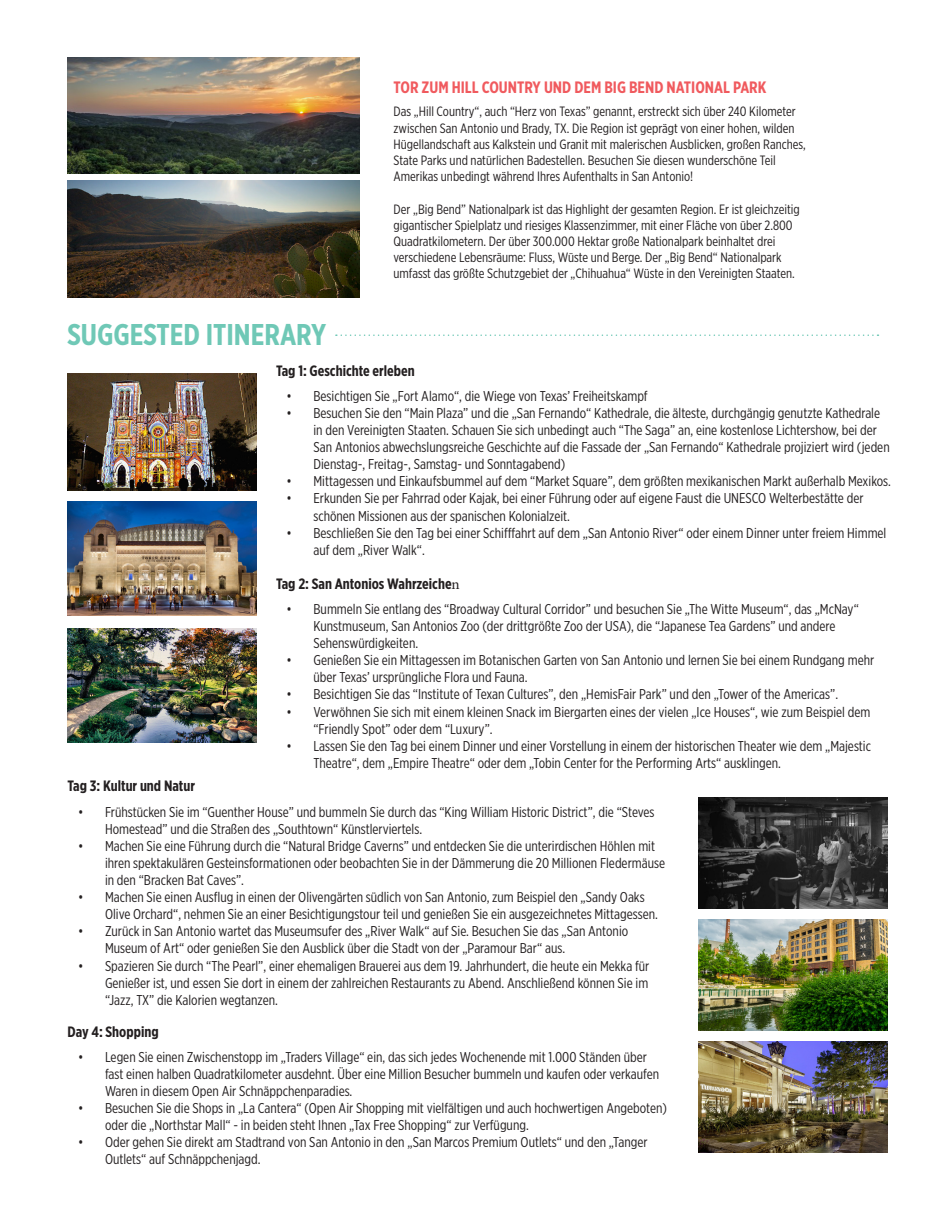
<style>
.page{position:relative;width:945px;height:1215px;background:#fff}
.page>*{position:absolute;margin:0;border:0;box-sizing:border-box;transform-origin:0 0}
.t1{font:700 30px "Gotham X Narrow";color:#6fc8b6}
.t2{font:700 16.5px "Gotham X Narrow";color:#f05a5e}
.t3{font:700 15px "Gotham X Narrow";color:#231f20}
.t4{font:14.25px/17.1px "Gotham X Narrow";color:#231f20}
.t5{font:13.5px/16.2px "Gotham X Narrow";color:#231f20}
.s1{font-family:"Minion Pro";font-weight:400}
</style>
<div class="page">
<img style="left:68px;top:57px;width:291px;height:117px">
<img style="left:68px;top:181px;width:291px;height:116px">
<img style="left:68px;top:502px;width:188px;height:113px">
<img style="left:68px;top:373px;width:188px;height:117px">
<img style="left:698px;top:798px;width:189px;height:111px">
<img style="left:698px;top:1042px;width:189px;height:111px">
<img style="left:68px;top:629px;width:188px;height:113px">
<img style="left:698px;top:920px;width:189px;height:111px">
<svg style="left:336px;top:334px;width:543px;height:2px"></svg>
<p class="t2" style="left:394px;top:77px;width:374px">TOR ZUM HILL COUNTRY UND DEM BIG BEND NATIONAL PARK</p>
<p class="t5" style="left:394px;top:103px;width:414px">Das „Hill Country“, auch “Herz von Texas” genannt, erstreckt sich über 240 Kilometer zwischen San Antonio und Brady, TX. Die Region ist geprägt von einer hohen, wilden Hügellandschaft aus Kalkstein und Granit mit malerischen Ausblicken, großen Ranches, State Parks und natürlichen Badestellen. Besuchen Sie diesen wunderschöne Teil Amerikas unbedingt während Ihres Aufenthalts in San Antonio!</p>
<p class="t5" style="left:394px;top:201px;width:408px">Der „Big Bend” Nationalpark ist das Highlight der gesamten Region. Er ist gleichzeitig gigantischer Spielplatz und riesiges Klassenzimmer, mit einer Fläche von über 2.800<br>Quadratkilometern. Der über 300.000 Hektar große Nationalpark beinhaltet drei verschiedene Lebensräume: Fluss, Wüste und Berge. Der „Big Bend“ Nationalpark umfasst das größte Schutzgebiet der „Chihuahua“ Wüste in den Vereinigten Staaten.</p>
<p class="t1" style="left:68px;top:316px;width:260px">SUGGESTED ITINERARY</p>
<p class="t3" style="left:276px;top:361px;width:140px">Tag 1: Geschichte erleben</p>
<p class="t4" style="left:286px;top:387px;width:363px">• Besichtigen Sie „Fort Alamo“, die Wiege von Texas’ Freiheitskampf</p>
<p class="t4" style="left:314px;top:404px;width:578px;text-indent:-27px">• Besuchen Sie den “Main Plaza” und die „San Fernando“ Kathedrale, die älteste, durchgängig genutzte Kathedrale in den Vereinigten Staaten. Schauen Sie sich unbedingt auch “The Saga” an, eine kostenlose Lichtershow, bei der San Antonios abwechslungsreiche Geschichte auf die Fassade der „San Fernando“ Kathedrale projiziert wird (jeden Dienstag-, Freitag-, Samstag- und Sonntagabend)</p>
<p class="t4" style="left:286px;top:473px;width:606px">• Mittagessen und Einkaufsbummel auf dem “Market Square”, dem größten mexikanischen Markt außerhalb Mexikos.</p>
<p class="t4" style="left:314px;top:490px;width:552px;text-indent:-27px">• Erkunden Sie per Fahrrad oder Kajak, bei einer Führung oder auf eigene Faust die UNESCO Welterbestätte der schönen Missionen aus der spanischen Kolonialzeit.</p>
<p class="t4" style="left:314px;top:524px;width:574px;text-indent:-27px">• Beschließen Sie den Tag bei einer Schifffahrt auf dem „San Antonio River“ oder einem Dinner unter freiem Himmel auf dem „River Walk“.</p>
<p class="t3" style="left:276px;top:575px;width:185px">Tag 2: San Antonios Wahrzeiche<span class="s1">n</span></p>
<p class="t3" style="left:68px;top:777px;width:129px">Tag 3: Kultur und Natur</p>
<p class="t4" style="left:314px;top:600px;width:547px;text-indent:-27px">• Bummeln Sie entlang des “Broadway Cultural Corridor” und besuchen Sie „The Witte Museum“, das „McNay“<br>Kunstmuseum, San Antonios Zoo (der drittgrößte Zoo der USA), die “Japanese Tea Gardens” und andere<br>Sehenswürdigkeiten.</p>
<p class="t4" style="left:314px;top:651px;width:562px;text-indent:-27px">• Genießen Sie ein Mittagessen im Botanischen Garten von San Antonio und lernen Sie bei einem Rundgang mehr über Texas’ ursprüngliche Flora und Fauna.</p>
<p class="t4" style="left:286px;top:686px;width:553px">• Besichtigen Sie das “Institute of Texan Cultures”, den „HemisFair Park” und den „Tower of the Americas”.</p>
<p class="t4" style="left:314px;top:703px;width:558px;text-indent:-27px">• Verwöhnen Sie sich mit einem kleinen Snack im Biergarten eines der vielen „Ice Houses“, wie zum Beispiel dem “Friendly Spot” oder dem “Luxury”.</p>
<p class="t4" style="left:314px;top:737px;width:559px;text-indent:-27px">• Lassen Sie den Tag bei einem Dinner und einer Vorstellung in einem der historischen Theater wie dem „Majestic<br>Theatre“, dem „Empire Theatre“ oder dem „Tobin Center for the Performing Arts“ ausklingen.</p>
<p class="t4" style="left:105px;top:803px;width:551px;text-indent:-27px">• Frühstücken Sie im “Guenther House” und bummeln Sie durch das “King William Historic District”, die “Steves<br>Homestead” und die Straßen des „Southtown“ Künstlerviertels.</p>
<p class="t4" style="left:105px;top:837px;width:562px;text-indent:-27px">• Machen Sie eine Führung durch die “Natural Bridge Caverns” und entdecken Sie die unterirdischen Höhlen mit ihren spektakulären Gesteinsformationen oder beobachten Sie in der Dämmerung die 20 Millionen Fledermäuse in den “Bracken Bat Caves”.</p>
<p class="t4" style="left:105px;top:888px;width:554px;text-indent:-27px">• Machen Sie einen Ausflug in einen der Olivengärten südlich von San Antonio, zum Beispiel den „Sandy Oaks<br>Olive Orchard“, nehmen Sie an einer Besichtigungstour teil und genießen Sie ein ausgezeichnetes Mittagessen.</p>
<p class="t4" style="left:105px;top:923px;width:525px;text-indent:-27px">• Zurück in San Antonio wartet das Museumsufer des „River Walk“ auf Sie. Besuchen Sie das „San Antonio<br>Museum of Art“ oder genießen Sie den Ausblick über die Stadt von der „Paramour Bar“ aus.</p>
<p class="t4" style="left:105px;top:957px;width:546px;text-align:justify;text-indent:-27px">• Spazieren Sie durch “The Pearl”, einer ehemaligen Brauerei aus dem 19. Jahrhundert, die heute ein Mekka für Genießer ist, und essen Sie dort in einem der zahlreichen Restaurants zu Abend. Anschließend können Sie im “Jazz, TX” die Kalorien wegtanzen.</p>
<p class="t3" style="left:68px;top:1022px;width:93px">Day 4: Shopping</p>
<p class="t4" style="left:105px;top:1048px;width:556px;text-indent:-27px">• Legen Sie einen Zwischenstopp im „Traders Village“ ein, das sich jedes Wochenende mit 1.000 Ständen über fast einen halben Quadratkilometer ausdehnt. Über eine Million Besucher bummeln und kaufen oder verkaufen<br>Waren in diesem Open Air Schnäppchenparadies.</p>
<p class="t4" style="left:105px;top:1099px;width:564px;text-indent:-27px">• Besuchen Sie die Shops in „La Cantera“ (Open Air Shopping mit vielfältigen und auch hochwertigen Angeboten) oder die „Northstar Mall“ - in beiden steht Ihnen „Tax Free Shopping“ zur Verfügung.</p>
<p class="t4" style="left:105px;top:1134px;width:544px;text-indent:-27px">• Oder gehen Sie direkt am Stadtrand von San Antonio in den „San Marcos Premium Outlets“ und den „Tanger<br>Outlets“ auf Schnäppchenjagd.</p>
</div>
